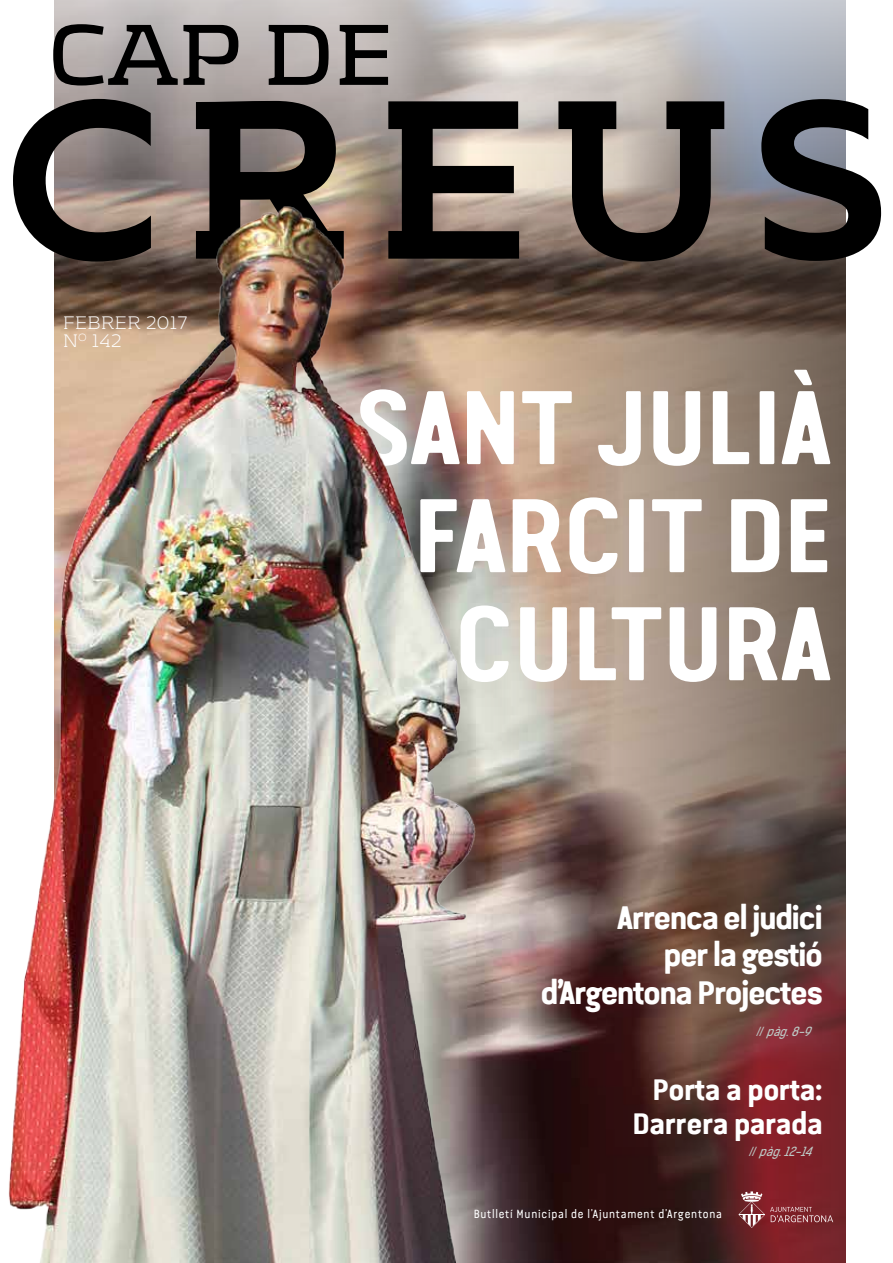
<style>
.page{position:relative;width:893px;height:1263px;background:#fff}
.page>*{position:absolute;margin:0;border:0;box-sizing:border-box;transform-origin:0 0}
.t1{font:700 225px "Kontrapunkt Bob";letter-spacing:.09em;color:#000}
.t2{font:700 105px/108px "Van Condensed Pro";letter-spacing:-.04em;color:#fff;text-align:right}
.t3{font:700 90px "Kontrapunkt";color:#000}
.t4{font:700 33px/37.5px "Van Condensed Pro";letter-spacing:-.07em;color:#fff;text-align:right}
.t5{font:700 30px/33.8px "Van Condensed Pro";letter-spacing:-.04em;color:#fff;text-align:right}
.t6{font:300 18px/18px "Kontrapunkt Bob";color:#fff}
.t7{font:12px "Van Pro Regular 3";letter-spacing:.06em;color:#fff}
.t8{font:italic 12px "Kelson Sans";color:#bdc9c5}
</style>
<div class="page">
<svg style="left:589px;top:281px;width:257px;height:982px;background:#795c53"></svg>
<svg style="left:738px;top:1191px;width:95px;height:37px;background:#8c3c43"></svg>
<svg style="left:54px;top:0;width:792px;height:281px;background:#aca6a6"></svg>
<img style="left:8px;top:128px;width:581px;height:1135px">
<h3 class="t3" style="left:48px;top:2px;width:346px">CAP DE</h3>
<h1 class="t1" style="left:4px;top:51px;width:886px">CREUS</h1>
<p class="t6" style="left:63px;top:315px;width:126px">FEBRER 2017<br>N<sup>O</sup> 142</p>
<h2 class="t2" style="left:354px;top:364px;width:481px">SANT JULIÀ<br>FARCIT DE<br>CULTURA</h2>
<p class="t4" style="left:540px;top:895px;width:285px">Arrenca el judici<br>per la gestió d’Argentona Projectes</p>
<p class="t8" style="left:756px;top:1024px;width:61px">//pàg.8-9</p>
<p class="t5" style="left:632px;top:1070px;width:193px">Porta a porta:<br>Darrera parada</p>
<p class="t8" style="left:748px;top:1144px;width:70px">//pàg.12-14</p>
<p class="t7" style="left:474px;top:1205px;width:250px">Butlletí Municipal de l’Ajuntament d’Argentona</p>
</div>
